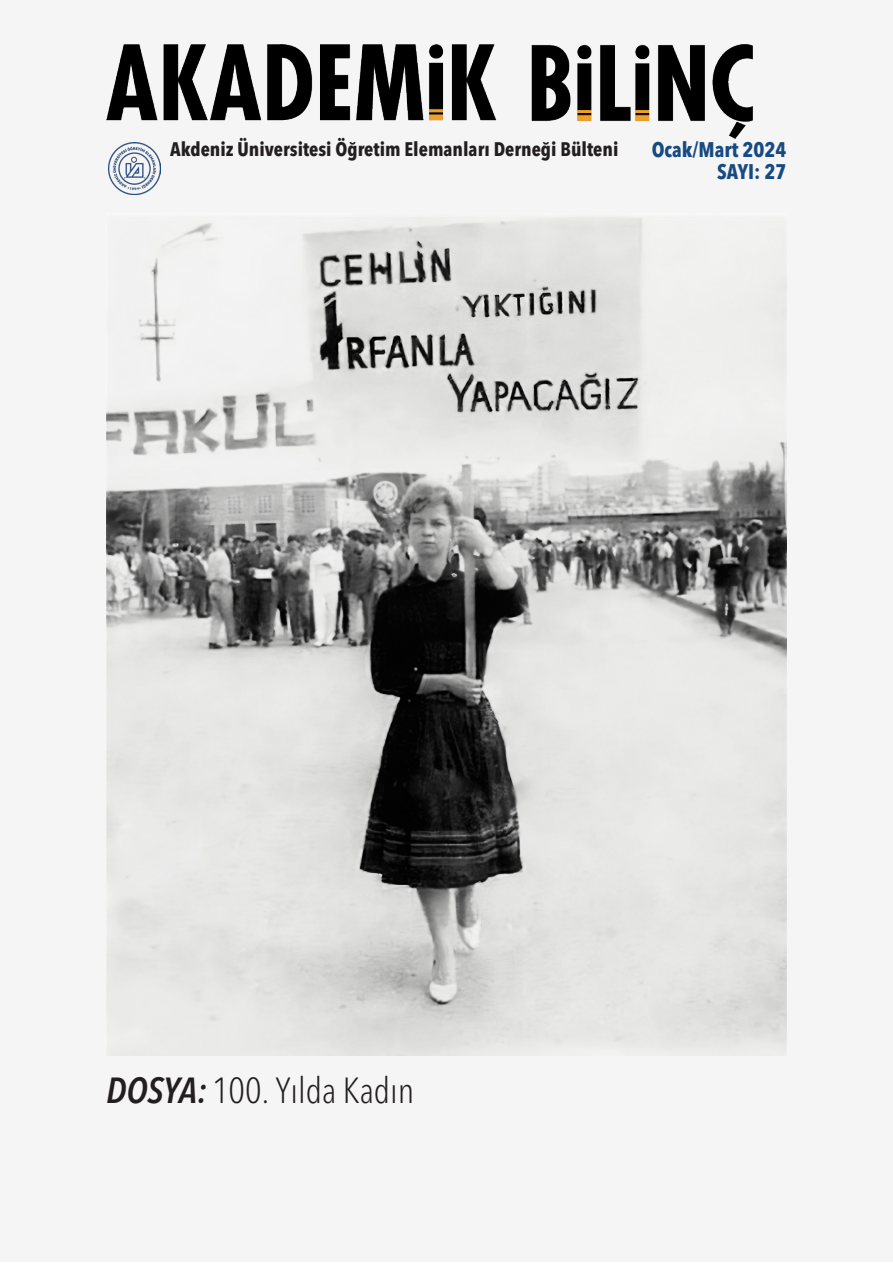
<style>
.page{position:relative;width:893px;height:1263px;background:#fff}
.page>*{position:absolute;margin:0;border:0;box-sizing:border-box;transform-origin:0 0}
.t1{font:300 condensed 36px "Avenir Next LT Pro";color:#231f20}
.t2{font:700 condensed 21px "Avenir Next LT Pro";color:#184a82}
.t3{font:700 condensed 19.5px "Avenir Next LT Pro";color:#231f20}
.s1{font-weight:600;font-style:italic}
</style>
<div class="page">
<div style="left:0;top:0;width:893px;height:1262px;background:#f5f5f5"></div>
<img style="left:106px;top:45px;width:647px;height:94px">
<img style="left:108px;top:142px;width:53px;height:53px">
<img style="left:106px;top:217px;width:681px;height:839px">
<p class="t3" style="left:170px;top:137px;width:450px">Akdeniz Üniversitesi Öğretim Elemanları Derneği Bülteni</p>
<p class="t2" style="left:652px;top:136px;width:136px">Ocak/Mart 2024</p>
<p class="t2" style="left:717px;top:159px;width:71px">SAYI: 27</p>
<p class="t1" style="left:106px;top:1069px;width:309px"><span class="s1">DOSYA:</span> 100. Yılda Kadın</p>
</div>
